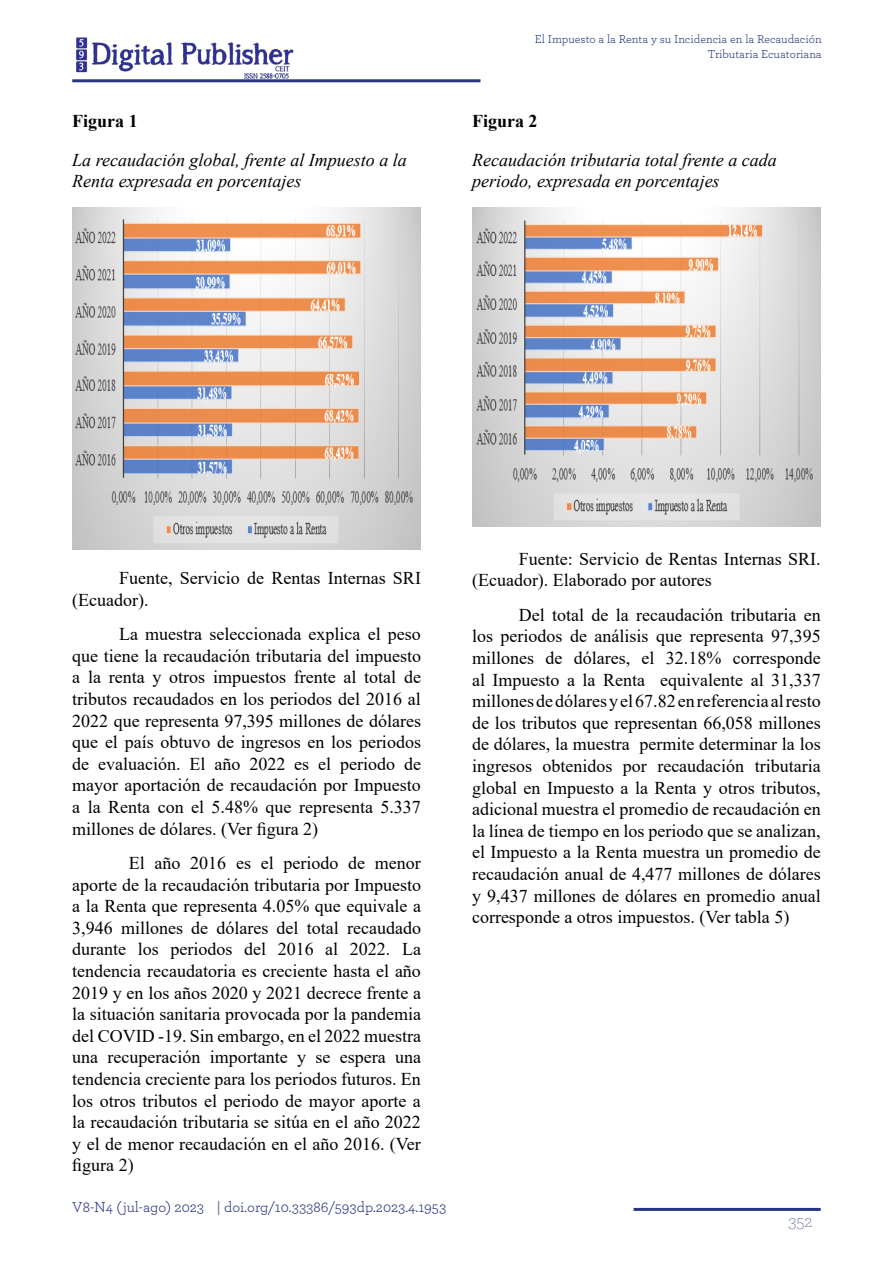
<style>
.page{position:relative;width:893px;height:1263px;background:#fff}
.page>*{position:absolute;margin:0;border:0;box-sizing:border-box;transform-origin:0 0}
.t1{font:18px/21.6px "Times New Roman";color:#000;text-align:justify}
.t2{font:italic 18px/21.6px "Times New Roman";color:#000}
.t3{font:700 18px "Times New Roman";color:#000}
.t4{font:200 18px "Archer";color:#283583}
.t5{font:15px "Archer";color:#283583}
.t6{font:12px/14.4px "Archer";color:#24387b;text-align:right}
</style>
<div class="page">
<hr style="left:72px;top:79px;width:408px;height:3px;background:#283583">
<img style="left:76px;top:37px;width:218px;height:42px">
<hr style="left:634px;top:1208px;width:187px;height:3px;background:#283583">
<img style="left:72px;top:208px;width:349px;height:342px">
<img style="left:472px;top:208px;width:349px;height:318px">
<p class="t3" style="left:72px;top:108px;width:67px">Figura 1</p>
<p class="t2" style="left:72px;top:148px;width:336px">La recaudación global, frente al Impuesto a la<br>Renta expresada en porcentajes</p>
<p class="t6" style="left:535px;top:32px;width:289px">El Impuesto a la Renta y su Incidencia en la Recaudación<br>Tributaria Ecuatoriana</p>
<p class="t3" style="left:472px;top:108px;width:67px">Figura 2</p>
<p class="t2" style="left:472px;top:148px;width:306px">Recaudación tributaria total frente a cada periodo, expresada en porcentajes</p>
<p class="t1" style="left:72px;top:567px;width:350px;text-indent:47px">Fuente, Servicio de Rentas Internas SRI (Ecuador).</p>
<p class="t1" style="left:72px;top:623px;width:350px;text-indent:47px">La muestra seleccionada explica el peso que tiene la recaudación tributaria del impuesto a la renta y otros impuestos frente al total de tributos recaudados en los periodos del 2016 al 2022 que representa 97,395 millones de dólares que el país obtuvo de ingresos en los periodos de evaluación. El año 2022 es el periodo de mayor aportación de recaudación por Impuesto a la Renta con el 5.48% que representa 5.337 millones de dólares. (Ver figura 2)</p>
<p class="t1" style="left:72px;top:851px;width:350px;text-indent:57px">El año 2016 es el periodo de menor aporte de la recaudación tributaria por Impuesto a la Renta que representa 4.05% que equivale a 3,946 millones de dólares del total recaudado durante los periodos del 2016 al 2022. La tendencia recaudatoria es creciente hasta el año 2019 y en los años 2020 y 2021 decrece frente a la situación sanitaria provocada por la pandemia del COVID -19. Sin embargo, en el 2022 muestra una recuperación importante y se espera una tendencia creciente para los periodos futuros. En los otros tributos el periodo de mayor aporte a la recaudación tributaria se sitúa en el año 2022 y el de menor recaudación en el año 2016. (Ver figura 2)</p>
<p class="t5" style="left:72px;top:1196px;width:133px">V8-N4 (jul-ago) 2023</p>
<p class="t5" style="left:217px;top:1196px;width:231px">| doi.org/10.33386/593dp.2023.4.1953</p>
<p class="t1" style="left:472px;top:547px;width:350px;text-indent:47px">Fuente: Servicio de Rentas Internas SRI. (Ecuador). Elaborado por autores</p>
<p class="t1" style="left:472px;top:603px;width:350px;text-indent:47px">Del total de la recaudación tributaria en los periodos de análisis que representa 97,395 millones de dólares, el 32.18% corresponde al Impuesto a la Renta equivalente al 31,337 millones de dólares y el 67.82 en referencia al resto de los tributos que representan 66,058 millones de dólares, la muestra permite determinar la los ingresos obtenidos por recaudación tributaria global en Impuesto a la Renta y otros tributos, adicional muestra el promedio de recaudación en la línea de tiempo en los periodo que se analizan, el Impuesto a la Renta muestra un promedio de recaudación anual de 4,477 millones de dólares y 9,437 millones de dólares en promedio anual corresponde a otros impuestos. (Ver tabla 5)</p>
<p class="t4" style="left:788px;top:1209px;width:26px">352</p>
</div>
